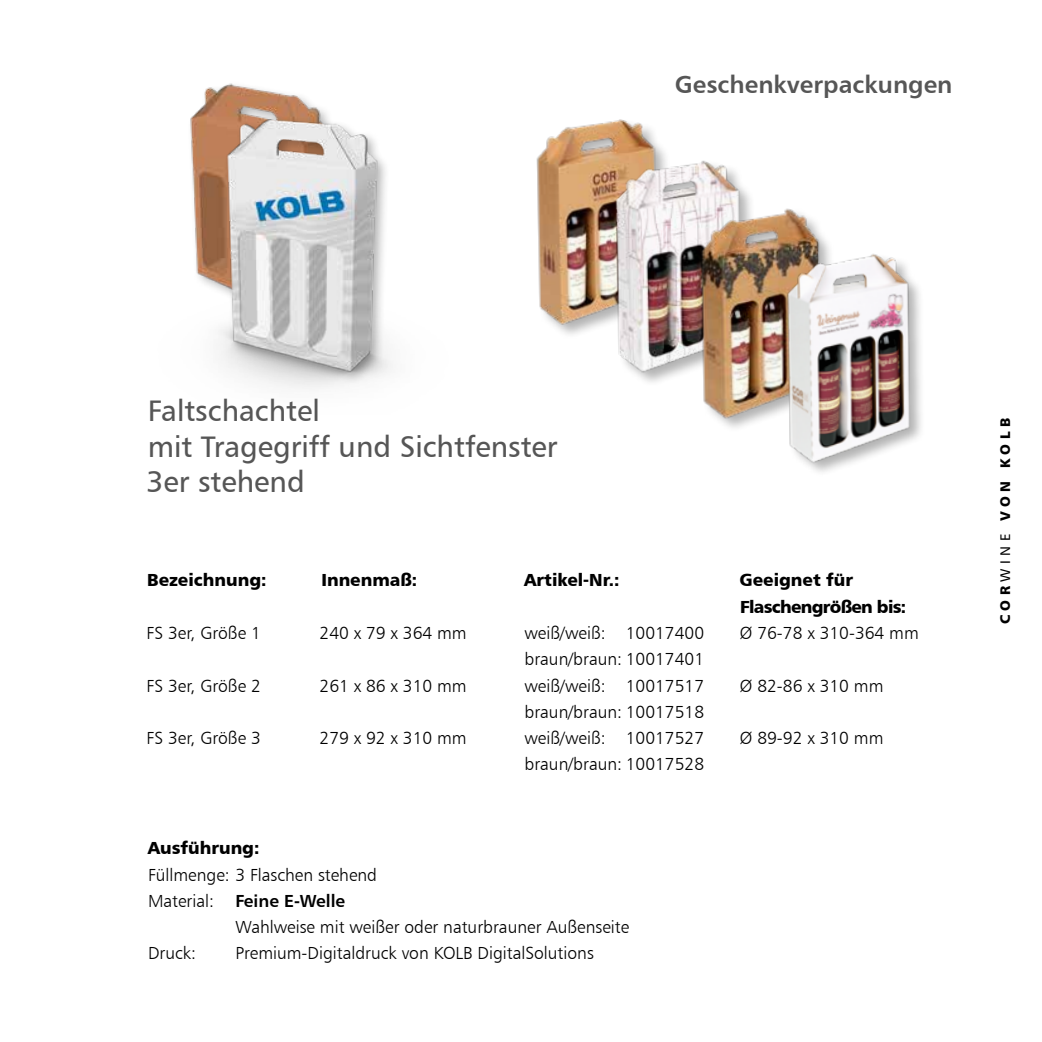
<style>
.page{position:relative;width:1042px;height:1042px;background:#fff}
.page>*{position:absolute;margin:0;border:0;box-sizing:border-box;transform-origin:0 0}
.t1{font:29.75px/35.7px "Humanist 777 BT Roman B";color:#565656}
.t2{font:24.5px "Humanist 777 BT Bold B";color:#565656}
.t3{font:17.5px/26.2px "Humanist 777 BT Light B";color:#000;text-align:justify}
.t4{font:17.5px "Humanist 777 BT Black B";color:#000}
.t5{font:17.5px/26.2px "Humanist 777 BT Black B";letter-spacing:-.04em;color:#000}
.t6{font:17.5px "Humanist 777 BT Bold B";color:#000}
.t7{font:14px "Humanist 777 BT Black B";letter-spacing:.32em;color:#000}
.s1{font-family:"Humanist 777 BT Light B"}
.s2{font-family:"Humanist 777 BT Roman B"}
</style>
<div class="page">
<img style="left:194px;top:83px;width:133px;height:32px">
<div style="left:162px;top:115px;width:291px;height:305px;background:#000;opacity:.3"></div>
<img style="left:162px;top:119px;width:289px;height:296px">
<img style="left:546px;top:119px;width:112px;height:27px">
<img style="left:536px;top:146px;width:212px;height:189px">
<img style="left:617px;top:195px;width:207px;height:211px">
<img style="left:708px;top:239px;width:213px;height:233px">
<h2 class="t2" style="left:675px;top:69px;width:279px">Geschenkverpackungen</h2>
<h1 class="t1" style="left:146px;top:392px;width:413px">Faltschachtel<br>mit Tragegriff und Sichtfenster<br>3er stehend</h1>
<p class="t4" style="left:147px;top:569px;width:121px">Bezeichnung:</p>
<p class="t3" style="left:147px;top:619px;width:116px">FS 3er, Größe 1</p>
<p class="t3" style="left:147px;top:672px;width:116px">FS 3er, Größe 2</p>
<p class="t3" style="left:147px;top:724px;width:116px">FS 3er, Größe 3</p>
<p class="t4" style="left:321px;top:569px;width:97px">Innenmaß:</p>
<p class="t3" style="left:319px;top:619px;width:149px">240 x 79 x 364 mm</p>
<p class="t3" style="left:319px;top:672px;width:149px">261 x 86 x 310 mm</p>
<p class="t3" style="left:319px;top:724px;width:149px">279 x 92 x 310 mm</p>
<p class="t4" style="left:524px;top:569px;width:97px">Artikel-Nr.:</p>
<p class="t3" style="left:524px;top:619px;width:181px">weiß/weiß: 10017400 braun/braun: 10017401 weiß/weiß: 10017517 braun/braun: 10017518 weiß/weiß: 10017527 braun/braun: 10017528</p>
<p class="t4" style="left:148px;top:837px;width:113px">Ausführung:</p>
<p class="t3" style="left:148px;top:861px;width:231px">Füllmenge: 3 Flaschen stehend</p>
<p class="t6" style="left:148px;top:890px;width:199px"><span class="s1">Material:</span> Feine E-Welle</p>
<p class="t3" style="left:235px;top:913px;width:395px">Wahlweise mit weißer oder naturbrauner Außenseite</p>
<p class="t3" style="left:148px;top:940px;width:49px">Druck:</p>
<p class="t3" style="left:235px;top:940px;width:360px">Premium-Digitaldruck von KOLB DigitalSolutions</p>
<p class="t5" style="left:739px;top:567px;width:168px">Geeignet für<br>Flaschengrößen bis:</p>
<p class="t3" style="left:740px;top:619px;width:180px">Ø 76-78 x 310-364 mm</p>
<p class="t3" style="left:740px;top:672px;width:145px">Ø 82-86 x 310 mm</p>
<p class="t3" style="left:740px;top:724px;width:145px">Ø 89-92 x 310 mm</p>
<p class="t7" style="left:996px;top:624px;width:208px;rotate:-90deg">COR<span class="s2">WINE</span> VON KOLB</p>
</div>
